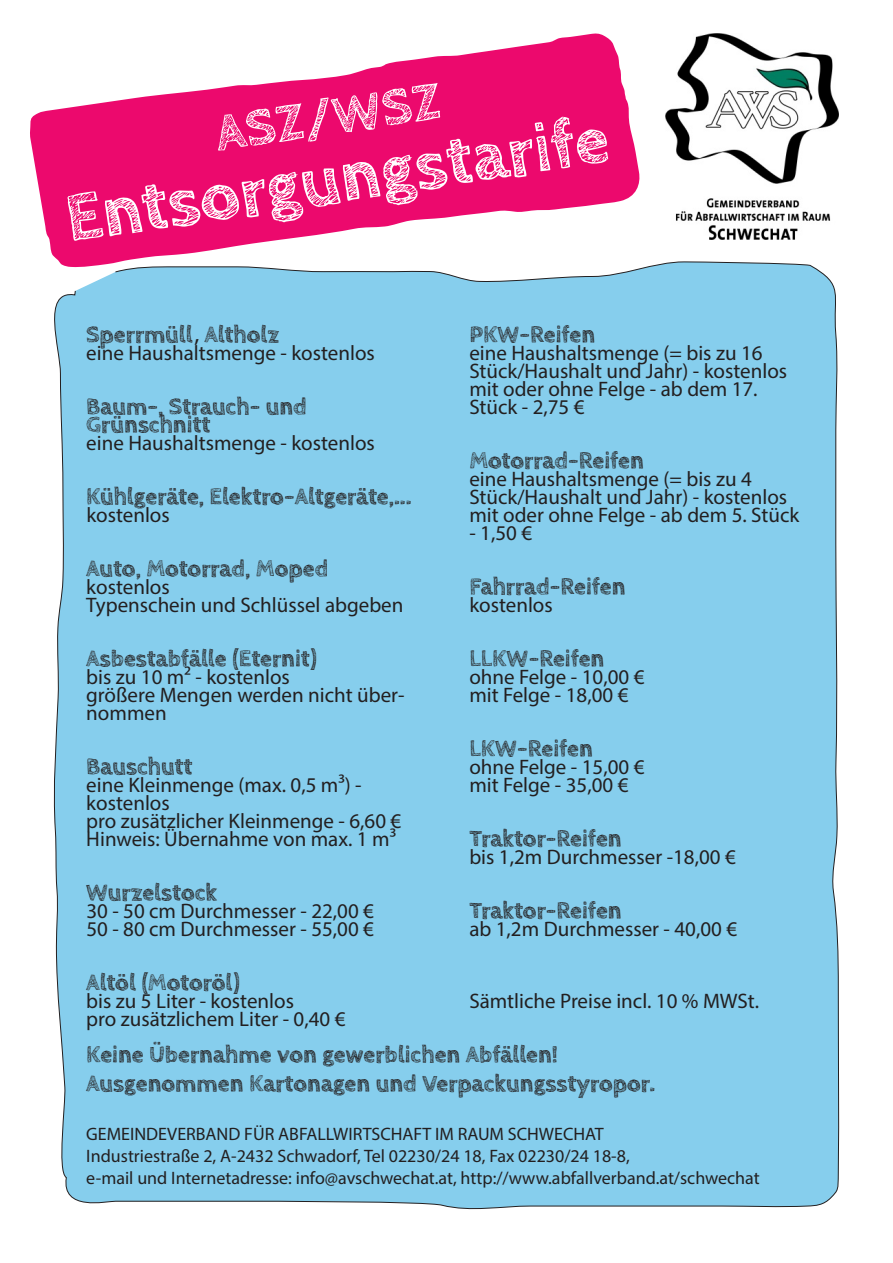
<style>
.page{position:relative;width:893px;height:1263px;background:#fff}
.page>*{position:absolute;margin:0;border:0;box-sizing:border-box;transform-origin:0 0}
.t1{font:700 70.5px "Cabin Sketch";color:#fff}
.t2{font:700 54px "Cabin Sketch";color:#fff}
.t3{font:700 24px/18px "Cabin Sketch";color:#231f20}
.t4{font:21px/18px "Myriad Pro";color:#231f20}
.t5{font:18px/21.6px "Myriad Pro";color:#231f20}
.s1{font-family:"Myriad Pro";font-weight:400}
</style>
<div class="page">
<div style="left:53px;top:261px;width:787px;height:949px;background:#86ceed"></div>
<svg style="left:30px;top:33px;width:611px;height:235px;fill:#ec096d"></svg>
<img style="left:665px;top:34px;width:174px;height:206px">
<h2 class="t2" style="left:211px;top:103px;width:229px;rotate:-8deg">ASZ/WSZ</h2>
<h1 class="t1" style="left:60px;top:178px;width:550px;rotate:-8deg">Entsorgungstarife</h1>
<p class="t3" style="left:86px;top:326px;width:195px">Sperrmüll<span class="s1">,</span> Altholz</p>
<p class="t4" style="left:86px;top:344px;width:290px">eine Haushaltsmenge - kostenlos</p>
<p class="t3" style="left:86px;top:398px;width:222px">Baum-, Strauch- und<br>Grünschnitt</p>
<p class="t4" style="left:86px;top:434px;width:290px">eine Haushaltsmenge - kostenlos</p>
<p class="t3" style="left:86px;top:488px;width:327px">Kühlgeräte, Elektro-Altgeräte,...</p>
<p class="t4" style="left:86px;top:506px;width:85px">kostenlos</p>
<p class="t3" style="left:86px;top:560px;width:244px">Auto, Motorrad, Moped</p>
<p class="t4" style="left:86px;top:578px;width:319px">kostenlos<br>Typenschein und Schlüssel abgeben</p>
<p class="t3" style="left:86px;top:650px;width:232px">Asbestabfälle (Eternit)</p>
<p class="t4" style="left:86px;top:668px;width:320px">bis zu 10 m² - kostenlos<br>größere Mengen werden nicht über&shy;nommen</p>
<p class="t3" style="left:86px;top:758px;width:108px">Bauschutt</p>
<p class="t4" style="left:86px;top:776px;width:317px">eine Kleinmenge (max. 0,5 m³) - kostenlos<br>pro zusätzlicher Kleinmenge - 6,60 €<br>Hinweis: Übernahme von max. 1 m³</p>
<p class="t3" style="left:86px;top:884px;width:132px">Wurzelstock</p>
<p class="t4" style="left:86px;top:902px;width:289px">30 - 50 cm Durchmesser - 22,00 €<br>50 - 80 cm Durchmesser - 55,00 €</p>
<p class="t3" style="left:86px;top:974px;width:155px">Altöl (Motoröl)</p>
<p class="t4" style="left:86px;top:992px;width:261px">bis zu 5 Liter - kostenlos<br>pro zusätzlichem Liter - 0,40 €</p>
<p class="t3" style="left:469px;top:326px;width:127px">PKW-Reifen</p>
<p class="t4" style="left:469px;top:344px;width:319px">eine Haushaltsmenge (= bis zu 16<br>Stück/Haushalt und Jahr) - kostenlos mit oder ohne Felge - ab dem 17.<br>Stück - 2,75 €</p>
<p class="t3" style="left:469px;top:452px;width:176px">Motorrad-Reifen</p>
<p class="t4" style="left:469px;top:470px;width:332px">eine Haushaltsmenge (= bis zu 4<br>Stück/Haushalt und Jahr) - kostenlos mit oder ohne Felge - ab dem 5. Stück</p>
<p class="t4" style="left:469px;top:524px;width:64px">- 1,50 €</p>
<p class="t3" style="left:469px;top:578px;width:158px">Fahrrad-Reifen</p>
<p class="t4" style="left:469px;top:596px;width:85px">kostenlos</p>
<p class="t3" style="left:469px;top:650px;width:137px">LLKW-Reifen</p>
<p class="t4" style="left:469px;top:668px;width:177px">ohne Felge - 10,00 € mit Felge - 18,00 €</p>
<p class="t3" style="left:469px;top:740px;width:125px">LKW-Reifen</p>
<p class="t4" style="left:469px;top:758px;width:177px">ohne Felge - 15,00 € mit Felge - 35,00 €</p>
<p class="t3" style="left:469px;top:830px;width:154px">Traktor-Reifen</p>
<p class="t4" style="left:469px;top:848px;width:268px">bis 1,2m Durchmesser -18,00 €</p>
<p class="t3" style="left:469px;top:902px;width:154px">Traktor-Reifen</p>
<p class="t4" style="left:469px;top:920px;width:269px">ab 1,2m Durchmesser - 40,00 €</p>
<p class="t4" style="left:469px;top:992px;width:291px">Sämtliche Preise incl. 10 % MWSt.</p>
<p class="t3" style="left:86px;top:1041px;width:570px;line-height:28.5px">Keine Übernahme von gewerblichen Abfällen!<br>Ausgenommen Kartonagen und Verpackungsstyropor.</p>
<p class="t5" style="left:86px;top:1123px;width:675px">GEMEINDEVERBAND FÜR ABFALLWIRTSCHAFT IM RAUM SCHWECHAT<br>Industriestraße 2, A-2432 Schwadorf, Tel 02230/24 18, Fax 02230/24 18-8,<br>e-mail und Internetadresse: info@avschwechat.at, http://www.abfallverband.at/schwechat</p>
</div>
